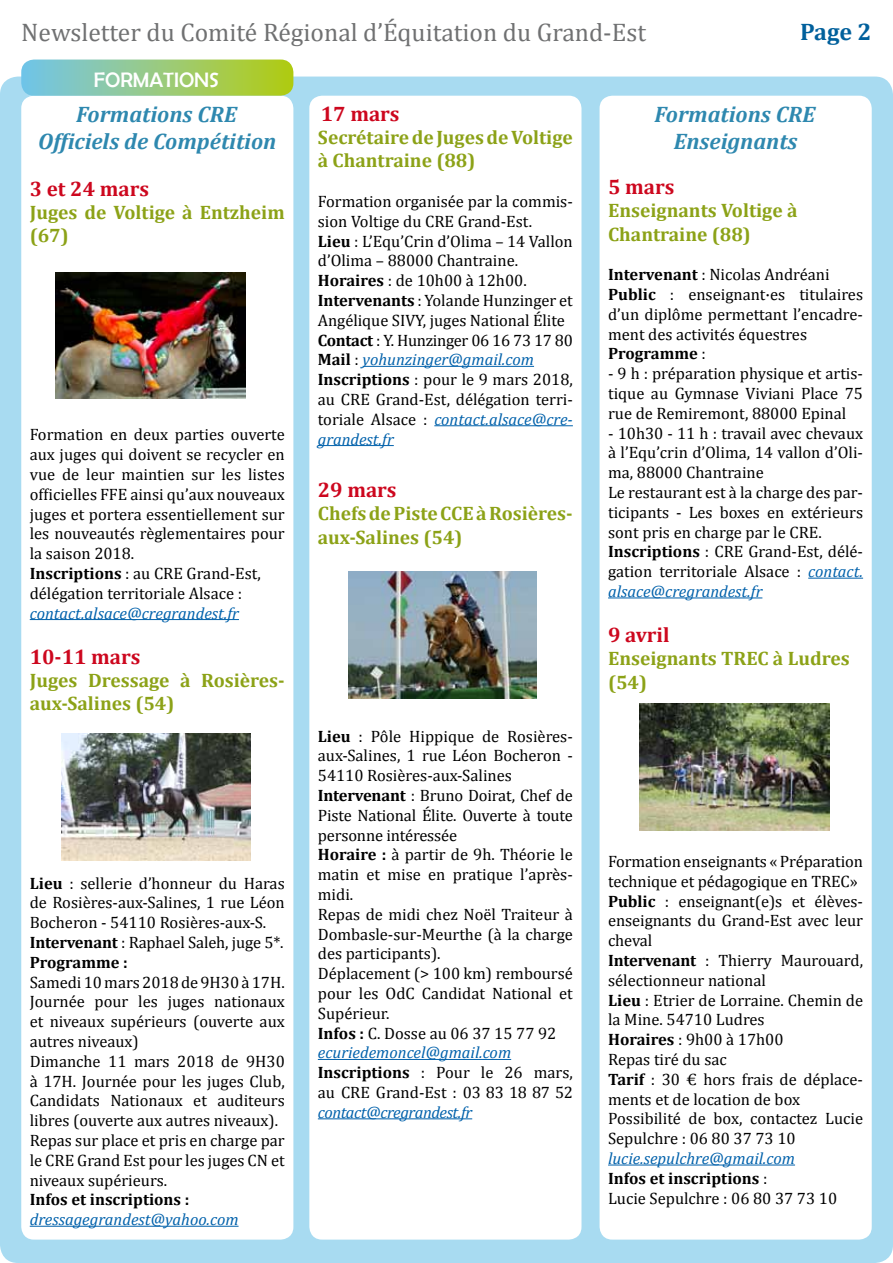
<style>
.page{position:relative;width:893px;height:1263px;background:#fff}
.page>*{position:absolute;margin:0;border:0;box-sizing:border-box;transform-origin:0 0}
.t1{font:25.5px "Cambria";color:#707172}
.t2{font:700 24px "Cambria";color:#00609c}
.t3{font:italic 700 22.5px/27px "Cambria";color:#2e88af;text-align:center}
.t4{font:700 21px "Cambria";color:#cd071e}
.t5{font:21px "Berlin Sans FB";color:#fff}
.t6{font:700 19.5px/23.4px "Cambria";color:#8ca217}
.t7{font:16.5px/19.8px "Cambria";color:#000}
.t8{font:italic 16.5px "Cambria";letter-spacing:-.005em;color:#0061ab}
.t9{font:italic 16.5px "Cambria";letter-spacing:-.025em;color:#0061ab}
.t10{font:700 16.5px "Cambria";color:#000}
.s1{font-weight:700}
.s2{font-style:italic;color:#0061ab}
</style>
<div class="page">
<div style="left:0;top:77px;width:893px;height:1186px;background:#a8dbf1;border-radius:18px"></div>
<div style="left:21px;top:96px;width:272px;height:1143px;background:#fff;border-radius:13px"></div>
<hr style="left:30px;top:619px;width:209px;height:1px;background:#0061ab">
<hr style="left:30px;top:1226px;width:209px;height:1px;background:#0061ab">
<div style="left:309px;top:96px;width:272px;height:1143px;background:#fff;border-radius:13px"></div>
<hr style="left:363px;top:366px;width:171px;height:1px;background:#0061ab">
<hr style="left:434px;top:425px;width:139px;height:1px;background:#0061ab">
<hr style="left:318px;top:445px;width:76px;height:1px;background:#0061ab">
<hr style="left:318px;top:1059px;width:193px;height:1px;background:#0061ab">
<hr style="left:318px;top:1118px;width:154px;height:1px;background:#0061ab">
<div style="left:600px;top:96px;width:272px;height:1143px;background:#fff;border-radius:13px"></div>
<hr style="left:808px;top:578px;width:55px;height:1px;background:#0061ab">
<hr style="left:608px;top:597px;width:154px;height:1px;background:#0061ab">
<hr style="left:608px;top:1164px;width:187px;height:1px;background:#0061ab">
<svg style="left:21px;top:60px;width:272px;height:36px;background:#96ca82"></svg>
<img style="left:55px;top:272px;width:190px;height:127px">
<img style="left:61px;top:733px;width:190px;height:127px">
<img style="left:349px;top:572px;width:188px;height:126px">
<img style="left:639px;top:704px;width:190px;height:126px">
<h1 class="t1" style="left:21px;top:17px;width:626px">Newsletter du Comité Régional d’Équitation du Grand-Est</h1>
<p class="t5" style="left:94px;top:68px;width:127px">FORMATIONS</p>
<h2 class="t2" style="left:800px;top:17px;width:73px">Page 2</h2>
<h3 class="t3" style="left:38px;top:100px;width:240px">Formations CRE<br>Officiels de Compétition</h3>
<p class="t4" style="left:30px;top:176px;width:121px">3 et 24 mars</p>
<p class="t6" style="left:30px;top:200px;width:257px">Juges de Voltige à Entzheim (67)</p>
<p class="t7" style="left:30px;top:425px;width:257px">Formation en deux parties ouverte aux juges qui doivent se recycler en vue de leur maintien sur les listes officielles FFE ainsi qu’aux nouveaux juges et portera essentiellement sur les nouveautés règlementaires pour la saison 2018.<br><span class="s1">Inscriptions</span> : au CRE Grand-Est, délégation territoriale Alsace :</p>
<p class="t8" style="left:30px;top:603px;width:211px">contact.alsace@cregrandest.fr</p>
<p class="t4" style="left:30px;top:644px;width:112px">10-11 mars</p>
<p class="t6" style="left:30px;top:668px;width:257px">Juges Dressage à Rosières&shy;aux-Salines (54)</p>
<p class="t7" style="left:30px;top:873px;width:257px"><span class="s1">Lieu</span> : sellerie d’honneur du Haras de Rosières-aux-Salines, 1 rue Léon<br>Bocheron - 54110 Rosières-aux-S.<br><span class="s1">Intervenant</span> : Raphael Saleh, juge 5*.<br><span class="s1">Programme :</span></p>
<p class="t7" style="left:30px;top:972px;width:257px">Samedi 10 mars 2018 de 9H30 à 17H.<br>Journée pour les juges nationaux et niveaux supérieurs (ouverte aux autres niveaux)<br>Dimanche 11 mars 2018 de 9H30 à 17H. Journée pour les juges Club,<br>Candidats Nationaux et auditeurs libres (ouverte aux autres niveaux).<br>Repas sur place et pris en charge par le CRE Grand Est pour les juges CN et niveaux supérieurs.</p>
<p class="t10" style="left:30px;top:1190px;width:161px">Infos et inscriptions :</p>
<p class="t8" style="left:30px;top:1209px;width:210px">dressagegrandest@yahoo.com</p>
<p class="t4" style="left:321px;top:101px;width:80px">17 mars</p>
<p class="t6" style="left:318px;top:125px;width:256px">Secrétaire de Juges de Voltige à Chantraine (88)</p>
<p class="t7" style="left:318px;top:191px;width:257px">Formation organisée par la commis&shy;sion Voltige du CRE Grand-Est.<br><span class="s1">Lieu</span> : L’Equ’Crin d’Olima – 14 Vallon d’Olima – 88000 Chantraine.<br><span class="s1">Horaires</span> : de 10h00 à 12h00.<br><span class="s1">Intervenants</span> : Yolande Hunzinger et<br>Angélique SIVY, juges National Élite<br><span class="s1">Contact</span> : Y. Hunzinger 06 16 73 17 80<br><span class="s1">Mail</span> : <span class="s2">yohunzinger@gmail.com<br></span><span class="s1">Inscriptions</span> : pour le 9 mars 2018, au CRE Grand-Est, délégation terri&shy;toriale Alsace : <span class="s2">contact.alsace@cre&shy;grandest.fr</span></p>
<p class="t4" style="left:318px;top:477px;width:80px">29 mars</p>
<p class="t6" style="left:318px;top:501px;width:256px">Chefs de Piste CCE à Rosières&shy;aux-Salines (54)</p>
<p class="t7" style="left:318px;top:726px;width:257px"><span class="s1">Lieu</span> : Pôle Hippique de Rosières&shy;aux-Salines, 1 rue Léon Bocheron -<br>54110 Rosières-aux-Salines<br><span class="s1">Intervenant</span> : Bruno Doirat, Chef de<br>Piste National Élite. Ouverte à toute personne intéressée<br><span class="s1">Horaire :</span> à partir de 9h. Théorie le matin et mise en pratique l’après&shy;midi.<br>Repas de midi chez Noël Traiteur à<br>Dombasle-sur-Meurthe (à la charge des participants).<br>Déplacement (&gt; 100 km) remboursé pour les OdC Candidat National et<br>Supérieur.<br><span class="s1">Infos :</span> C. Dosse au 06 37 15 77 92 <span class="s2">ecuriedemoncel@gmail.com<br></span><span class="s1">Inscriptions</span> : Pour le 26 mars, au CRE Grand-Est : 03 83 18 87 52</p>
<p class="t9" style="left:318px;top:1102px;width:156px">contact@cregrandest.fr</p>
<h3 class="t3" style="left:655px;top:100px;width:162px">Formations CRE<br>Enseignants</h3>
<p class="t4" style="left:608px;top:174px;width:68px">5 mars</p>
<p class="t6" style="left:608px;top:198px;width:191px">Enseignants Voltige à<br>Chantraine (88)</p>
<p class="t7" style="left:608px;top:264px;width:257px"><span class="s1">Intervenant</span> : Nicolas Andréani<br><span class="s1">Public</span> : enseignant·es titulaires d’un diplôme permettant l’encadre&shy;ment des activités équestres<br><span class="s1">Programme</span> :</p>
<p class="t7" style="left:608px;top:363px;width:256px;text-align:justify">- 9 h : préparation physique et artis&shy;tique au Gymnase Viviani Place 75 rue de Remiremont, 88000 Epinal</p>
<p class="t7" style="left:608px;top:423px;width:257px">- 10h30 - 11 h : travail avec chevaux à l’Equ’crin d’Olima, 14 vallon d’Oli&shy;ma, 88000 Chantraine<br>Le restaurant est à la charge des par&shy;ticipants - Les boxes en extérieurs sont pris en charge par le CRE.<br><span class="s1">Inscriptions</span> : CRE Grand-Est, délé&shy;gation territoriale Alsace : <span class="s2">contact. alsace@cregrandest.fr</span></p>
<p class="t4" style="left:608px;top:622px;width:63px">9 avril</p>
<p class="t6" style="left:608px;top:646px;width:243px">Enseignants TREC à Ludres (54)</p>
<p class="t7" style="left:608px;top:851px;width:257px">Formation enseignants « Préparation technique et pédagogique en TREC»<br><span class="s1">Public</span> : enseignant(e)s et élèves&shy;enseignants du Grand-Est avec leur cheval<br><span class="s1">Intervenant</span> : Thierry Maurouard, sélectionneur national<br><span class="s1">Lieu</span> : Etrier de Lorraine. Chemin de la Mine. 54710 Ludres<br><span class="s1">Horaires</span> : 9h00 à 17h00<br>Repas tiré du sac<br><span class="s1">Tarif</span> : 30 € hors frais de déplace&shy;ments et de location de box<br>Possibilité de box, contactez Lucie<br>Sepulchre : 06 80 37 73 10</p>
<p class="t7" style="left:608px;top:1148px;width:231px"><span class="s2">lucie.sepulchre@gmail.com<br></span><span class="s1">Infos et inscriptions</span> :<br>Lucie Sepulchre : 06 80 37 73 10</p>
</div>
